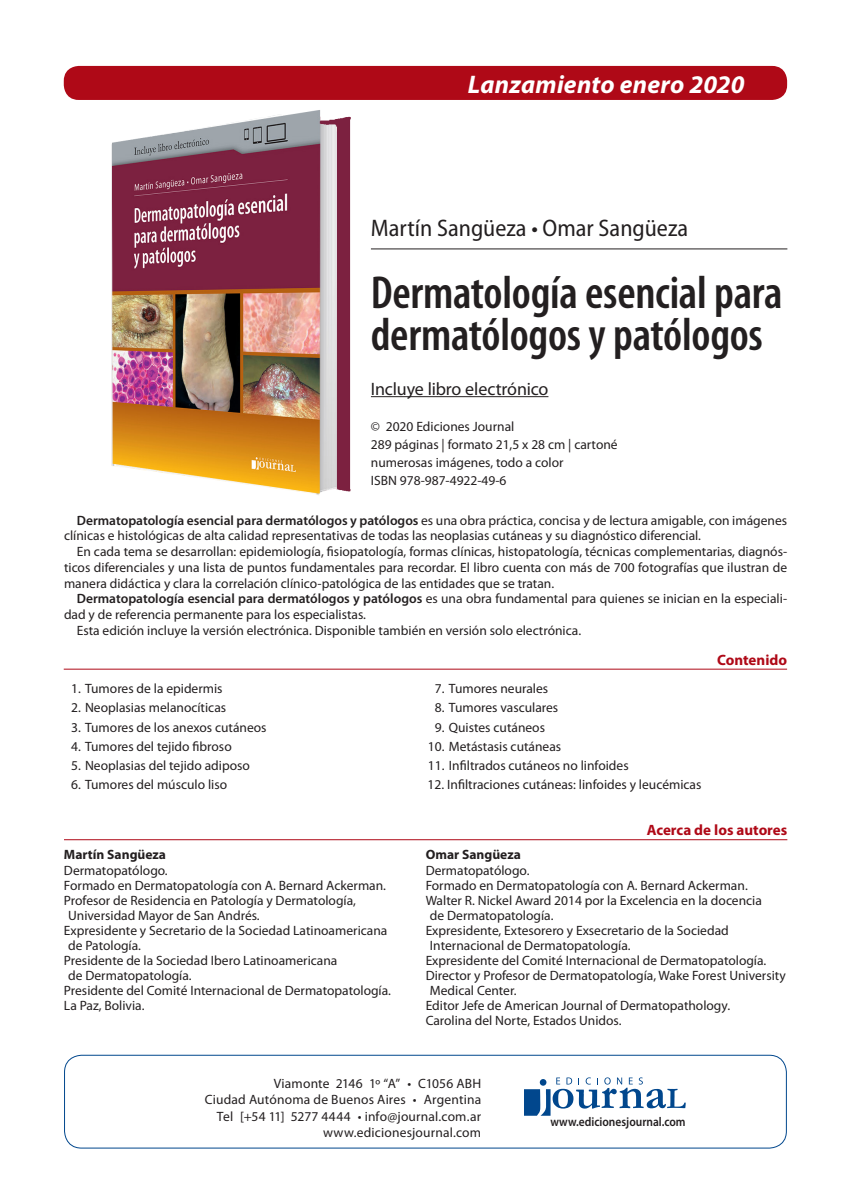
<style>
.page{position:relative;width:851px;height:1191px;background:#fff}
.page>*{position:absolute;margin:0;border:0;box-sizing:border-box;transform-origin:0 0}
.libro_tit{font:600 condensed 46.5px/42px "Myriad Pro";letter-spacing:-.005em;color:#231f20}
.lanzamiento{font:italic 700 25.5px "Myriad Pro";letter-spacing:.005em;color:#fff}
.libro_autor{font:semi-condensed 24px "Myriad Pro";color:#231f20}
.incluye_ebook{font:18px "Myriad Pro";letter-spacing:-.01em;color:#231f20}
.tit1{font:700 15px "Myriad Pro";color:#af0917}
.texto{font:13.5px/15.8px "Myriad Pro";color:#231f20}
.autor_cv{font:13.5px/15px "Myriad Pro";color:#231f20}
.indice{font:13.5px "Myriad Pro";color:#231f20}
.pie{font:13.5px "Myriad Pro";letter-spacing:.01em;color:#231f20}
.libro_datos{font:13.5px "Myriad Pro";color:#231f20}
.autor{font:700 13.5px "Myriad Pro";color:#231f20}
.www{font:600 12.75px "Myriad Pro";color:#231f20;scale:.9 1}
.s1{font-weight:600}
</style>
<div class="page">
<hr style="left:371px;top:248px;width:416px;height:1px;background:#231f20">
<hr style="left:371px;top:396px;width:177px;height:1px;background:#231f20">
<img style="left:111px;top:110px;width:281px;height:385px">
<hr style="left:64px;top:669px;width:723px;height:1px;background:#af0917">
<hr style="left:64px;top:839px;width:723px;height:1px;background:#af0917">
<div style="left:64px;top:1054px;width:722px;height:94px;border:1px solid #01478d;border-radius:17px"></div>
<svg style="left:524px;top:1077px;width:161px;height:38px"></svg>
<div style="left:539px;top:1079px;width:7px;height:6px;background:#01478d;border-radius:50%"></div>
<div style="left:64px;top:66px;width:723px;height:34px;background:#af0917;border-radius:15px"></div>
<p class="lanzamiento" style="left:468px;top:70px;width:278px">Lanzamiento enero 2020</p>
<p class="libro_autor" style="left:371px;top:215px;width:319px">Martín Sangüeza • Omar Sangüeza</p>
<p class="libro_tit" style="left:371px;top:272px;width:413px">Dermatología esencial para dermatólogos y patólogos</p>
<p class="incluye_ebook" style="left:371px;top:379px;width:179px">Incluye libro electrónico</p>
<p class="libro_datos" style="left:371px;top:419px;width:145px">© 2020 Ediciones Journal</p>
<p class="libro_datos" style="left:371px;top:437px;width:248px">289 páginas | formato 21,5 x 28 cm | cartoné</p>
<p class="libro_datos" style="left:371px;top:455px;width:194px">numerosas imágenes, todo a color</p>
<p class="libro_datos" style="left:371px;top:473px;width:137px">ISBN 978-987-4922-49-6</p>
<p class="texto" style="left:64px;top:512px;width:724px;text-indent:13px"><span class="s1">Dermatopatología esencial para dermatólogos y patólogos</span> es una obra práctica, concisa y de lectura amigable, con imágenes clínicas e histológicas de alta calidad representativas de todas las neoplasias cutáneas y su diagnóstico diferencial.</p>
<p class="texto" style="left:64px;top:544px;width:724px;text-align:justify;text-indent:13px">En cada tema se desarrollan: epidemiología, fisiopatología, formas clínicas, histopatología, técnicas complementarias, diagnós&shy;ticos diferenciales y una lista de puntos fundamentales para recordar. El libro cuenta con más de 700 fotografías que ilustran de manera didáctica y clara la correlación clínico-patológica de las entidades que se tratan.</p>
<p class="texto" style="left:64px;top:591px;width:724px;text-indent:13px"><span class="s1">Dermatopatología esencial para dermatólogos y patólogos</span> es una obra fundamental para quienes se inician en la especiali&shy;dad y de referencia permanente para los especialistas.</p>
<p class="texto" style="left:77px;top:623px;width:505px">Esta edición incluye la versión electrónica. Disponible también en versión solo electrónica.</p>
<p class="indice" style="left:71px;top:681px;width:153px">1. Tumores de la epidermis</p>
<p class="indice" style="left:71px;top:700px;width:156px">2. Neoplasias melanocíticas</p>
<p class="indice" style="left:71px;top:720px;width:197px">3. Tumores de los anexos cutáneos</p>
<p class="indice" style="left:71px;top:739px;width:162px">4. Tumores del tejido fibroso</p>
<p class="indice" style="left:71px;top:758px;width:180px">5. Neoplasias del tejido adiposo</p>
<p class="indice" style="left:71px;top:777px;width:157px">6. Tumores del músculo liso</p>
<p class="autor" style="left:64px;top:847px;width:104px">Martín Sangüeza</p>
<p class="autor_cv" style="left:64px;top:862px;width:105px">Dermatopatólogo.</p>
<p class="autor_cv" style="left:64px;top:877px;width:323px">Formado en Dermatopatología con A. Bernard Ackerman.</p>
<p class="autor_cv" style="left:68px;top:892px;width:289px;text-indent:-4px">Profesor de Residencia en Patología y Dermatología,<br>Universidad Mayor de San Andrés.</p>
<p class="autor_cv" style="left:68px;top:922px;width:320px;text-indent:-4px">Expresidente y Secretario de la Sociedad Latinoamericana de Patología.</p>
<p class="autor_cv" style="left:68px;top:952px;width:271px;text-indent:-4px">Presidente de la Sociedad Ibero Latinoamericana de Dermatopatología.</p>
<p class="autor_cv" style="left:64px;top:982px;width:328px">Presidente del Comité Internacional de Dermatopatología.</p>
<p class="autor_cv" style="left:64px;top:997px;width:82px">La Paz, Bolivia.</p>
<p class="indice" style="left:435px;top:681px;width:115px">7. Tumores neurales</p>
<p class="indice" style="left:435px;top:700px;width:125px">8. Tumores vasculares</p>
<p class="indice" style="left:435px;top:720px;width:112px">9. Quistes cutáneos</p>
<p class="indice" style="left:428px;top:739px;width:135px">10. Metástasis cutáneas</p>
<p class="indice" style="left:428px;top:758px;width:202px">11. Infiltrados cutáneos no linfoides</p>
<p class="indice" style="left:427px;top:777px;width:275px">12. Infiltraciones cutáneas: linfoides y leucémicas</p>
<p class="tit1" style="left:717px;top:651px;width:71px">Contenido</p>
<p class="tit1" style="left:646px;top:821px;width:142px">Acerca de los autores</p>
<p class="autor" style="left:425px;top:847px;width:97px">Omar Sangüeza</p>
<p class="autor_cv" style="left:425px;top:862px;width:105px">Dermatopatólogo.</p>
<p class="autor_cv" style="left:425px;top:877px;width:323px">Formado en Dermatopatología con A. Bernard Ackerman.</p>
<p class="autor_cv" style="left:430px;top:892px;width:333px;text-indent:-4px">Walter R. Nickel Award 2014 por la Excelencia en la docencia de Dermatopatología.</p>
<p class="autor_cv" style="left:430px;top:922px;width:300px;text-indent:-4px">Expresidente, Extesorero y Exsecretario de la Sociedad<br>Internacional de Dermatopatología.</p>
<p class="autor_cv" style="left:425px;top:952px;width:342px">Expresidente del Comité Internacional de Dermatopatología.</p>
<p class="autor_cv" style="left:430px;top:967px;width:357px;text-indent:-4px">Director y Profesor de Dermatopatología, Wake Forest University<br>Medical Center.</p>
<p class="autor_cv" style="left:425px;top:997px;width:306px">Editor Jefe de American Journal of Dermatopathology.</p>
<p class="autor_cv" style="left:425px;top:1012px;width:197px">Carolina del Norte, Estados Unidos.</p>
<p class="pie" style="left:274px;top:1075px;width:209px">Viamonte 2146 1º “A” • C1056 ABH</p>
<p class="pie" style="left:205px;top:1092px;width:278px">Ciudad Autónoma de Buenos Aires • Argentina</p>
<p class="pie" style="left:217px;top:1108px;width:266px">Tel [+54 11] 5277 4444 • info@journal.com.ar</p>
<p class="pie" style="left:323px;top:1125px;width:160px">www.edicionesjournal.com</p>
<p class="www" style="left:550px;top:1115px;width:152px">www.edicionesjournal.com</p>
</div>
